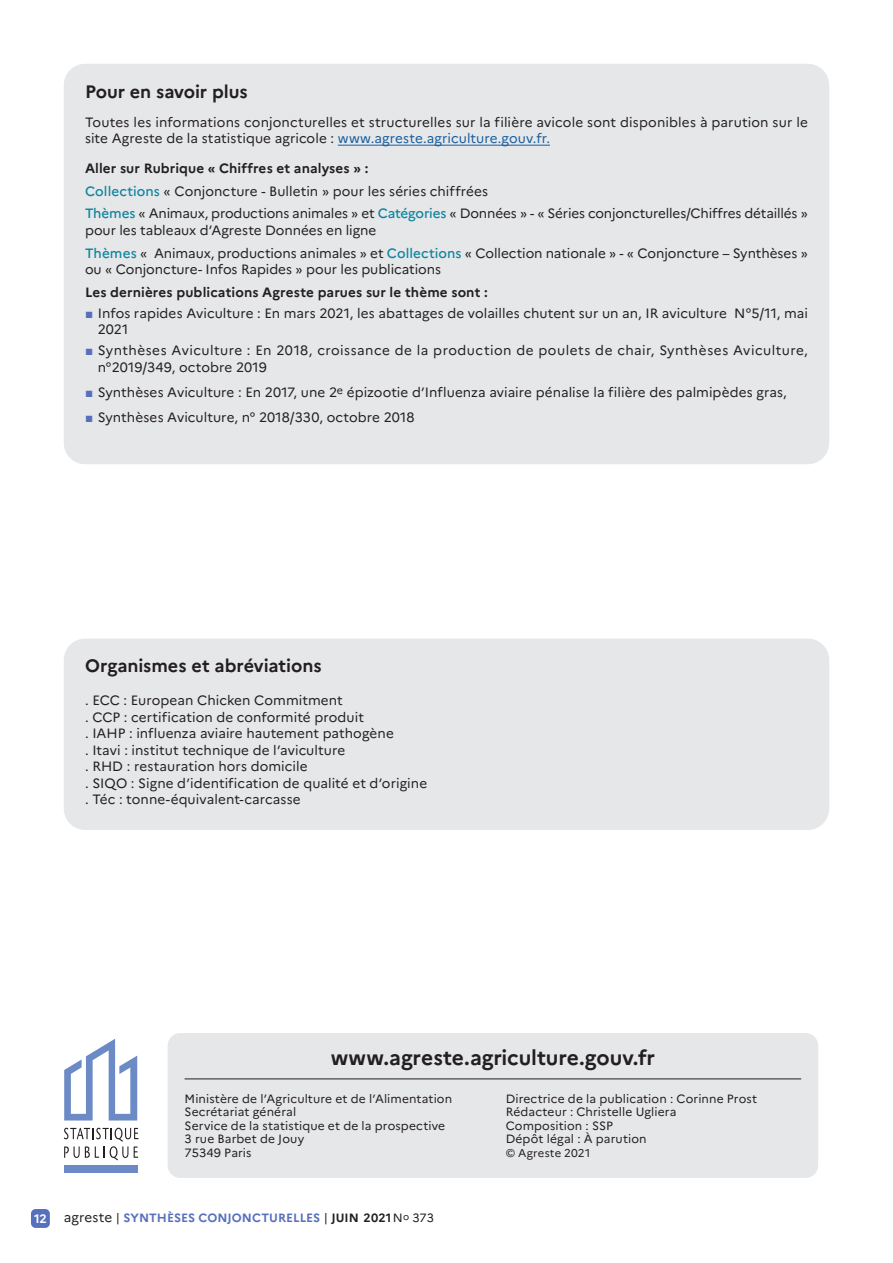
<style>
.page{position:relative;width:893px;height:1263px;background:#fff}
.page>*{position:absolute;margin:0;border:0;box-sizing:border-box;transform-origin:0 0}
.t1{font:700 21px "Marianne";letter-spacing:-.005em;color:#231f20}
.t2{font:700 18px "Marianne";letter-spacing:-.005em;color:#231f20}
.t3{font:13.5px/16.5px "Marianne";letter-spacing:.005em;color:#231f20}
.t4{font:13.5px/16.5px "Marianne";letter-spacing:.035em;color:#231f20}
.t5{font:700 13.5px "Marianne";letter-spacing:.01em;color:#231f20}
.t6{font:700 12.15px "Marianne";color:#fff}
.t7{font:12px "Marianne";letter-spacing:.01em;color:#231f20}
.t8{font:700 12px "Marianne";letter-spacing:.005em;color:#5770be}
.t9{font:11.25px "Marianne";letter-spacing:.015em;color:#231f20}
.s1{color:#175d9e}
.s2{font-weight:500;color:#0f859f}
.s3{font-family:"Arial";color:#5770be}
.s4{font-style:inherit}
.s5{font-weight:400;font-size:13.5px;color:#231f20}
.s6{font-weight:400;color:#231f20}
.s7{color:#231f20}
</style>
<div class="page">
<div style="left:31px;top:1209px;width:19px;height:19px;background:#5770be;border-radius:5px"></div>
<div style="left:64px;top:64px;width:765px;height:400px;background:#e6e7e9;border-radius:21px"></div>
<hr style="left:338px;top:145px;width:212px;height:1px;background:#175d9e">
<div style="left:64px;top:639px;width:765px;height:191px;background:#e6e7e9;border-radius:21px"></div>
<div style="left:168px;top:1033px;width:650px;height:145px;background:#e6e7e9;border-radius:13px"></div>
<hr style="left:185px;top:1078px;width:616px;height:1px;background:#231f20">
<div style="left:64px;top:1165px;width:73px;height:7px;background:#6c8bc6"></div>
<svg style="left:64px;top:1128px;width:74px;height:32px"></svg>
<svg style="left:64px;top:1039px;width:73px;height:81px"></svg>
<h3 class="t2" style="left:85px;top:80px;width:164px">Pour en savoir plus</h3>
<p class="t3" style="left:85px;top:114px;width:724px">Toutes les informations conjoncturelles et structurelles sur la filière avicole sont disponibles à parution sur le site Agreste de la statistique agricole : <span class="s1">www.agreste.agriculture.gouv.fr.</span></p>
<h4 class="t5" style="left:85px;top:160px;width:285px">Aller sur Rubrique « Chiffres et analyses » :</h4>
<p class="t3" style="left:85px;top:182px;width:405px"><span class="s2">Collections</span> « Conjoncture - Bulletin » pour les séries chiffrées</p>
<p class="t3" style="left:85px;top:205px;width:724px"><span class="s2">Thèmes</span> « Animaux, productions animales » et <span class="s2">Catégories</span> « Données » - « Séries conjoncturelles/Chiffres détaillés » pour les tableaux d’Agreste Données en ligne</p>
<p class="t3" style="left:85px;top:245px;width:724px"><span class="s2">Thèmes</span> « Animaux, productions animales » et <span class="s2">Collections</span> « Collection nationale » - « Conjoncture – Synthèses » ou « Conjoncture- Infos Rapides » pour les publications</p>
<h4 class="t5" style="left:85px;top:284px;width:404px">Les dernières publications Agreste parues sur le thème sont :</h4>
<p class="t3" style="left:98px;top:305px;width:712px;text-indent:-13px"><span class="s3">■</span> Infos rapides Aviculture : En mars 2021, les abattages de volailles chutent sur un an, IR aviculture N°5/11, mai<br>2021</p>
<p class="t4" style="left:98px;top:342px;width:712px;text-indent:-13px"><span class="s3">■</span> Synthèses Aviculture : En 2018, croissance de la production de poulets de chair, Synthèses Aviculture, n°2019/349, octobre 2019</p>
<p class="t3" style="left:85px;top:384px;width:703px"><span class="s3">■</span> Synthèses Aviculture : En 2017, une 2<sup>e</sup> épizootie d’Influenza aviaire pénalise la filière des palmipèdes gras,</p>
<p class="t3" style="left:85px;top:409px;width:331px"><span class="s3">■</span> Synthèses Aviculture, n° 2018/330, octobre 2018</p>
<h3 class="t2" style="left:85px;top:655px;width:238px">Organismes et abréviations</h3>
<p class="t3" style="left:85px;top:692px;width:259px">. ECC : European Chicken Commitment</p>
<p class="t3" style="left:85px;top:709px;width:280px">. CCP : certification de conformité produit</p>
<p class="t3" style="left:85px;top:725px;width:310px">. IAHP : influenza aviaire hautement pathogène</p>
<p class="t3" style="left:85px;top:742px;width:262px">. Itavi : institut technique de l’aviculture</p>
<p class="t3" style="left:85px;top:758px;width:224px">. RHD : restauration hors domicile</p>
<p class="t3" style="left:85px;top:775px;width:344px">. SIQO : Signe d’identification de qualité et d’origine</p>
<p class="t3" style="left:85px;top:791px;width:217px">. Téc : tonne-équivalent-carcasse</p>
<p class="t1" style="left:331px;top:1044px;width:326px">www.agreste.agriculture.gouv.fr</p>
<p class="t7" style="left:185px;top:1091px;width:269px">Ministère de l’Agriculture et de l’Alimentation</p>
<p class="t7" style="left:185px;top:1104px;width:113px">Secrétariat général</p>
<p class="t7" style="left:185px;top:1118px;width:262px">Service de la statistique et de la prospective</p>
<p class="t7" style="left:185px;top:1131px;width:121px">3 rue Barbet de Jouy</p>
<p class="t7" style="left:185px;top:1145px;width:68px">75349 Paris</p>
<p class="t7" style="left:506px;top:1091px;width:253px">Directrice de la publication : Corinne Prost</p>
<p class="t7" style="left:506px;top:1104px;width:172px">Rédacteur : Christelle <span class="s4">U</span>gliera</p>
<p class="t7" style="left:506px;top:1118px;width:109px">Composition : SSP</p>
<p class="t7" style="left:506px;top:1131px;width:142px">Dépôt légal : À parution</p>
<p class="t9" style="left:506px;top:1146px;width:86px">© Agreste 2021</p>
<p class="t6" style="left:34px;top:1211px;width:14px">12</p>
<p class="t8" style="left:64px;top:1211px;width:372px"><span class="s5">agreste</span> <span class="s6">|</span> SYNTHÈSES CONJONCTURELLES <span class="s6">|</span> <span class="s7">JUIN 2021</span> <span class="s6">N</span><sup>o</sup> <span class="s6">373</span></p>
</div>
